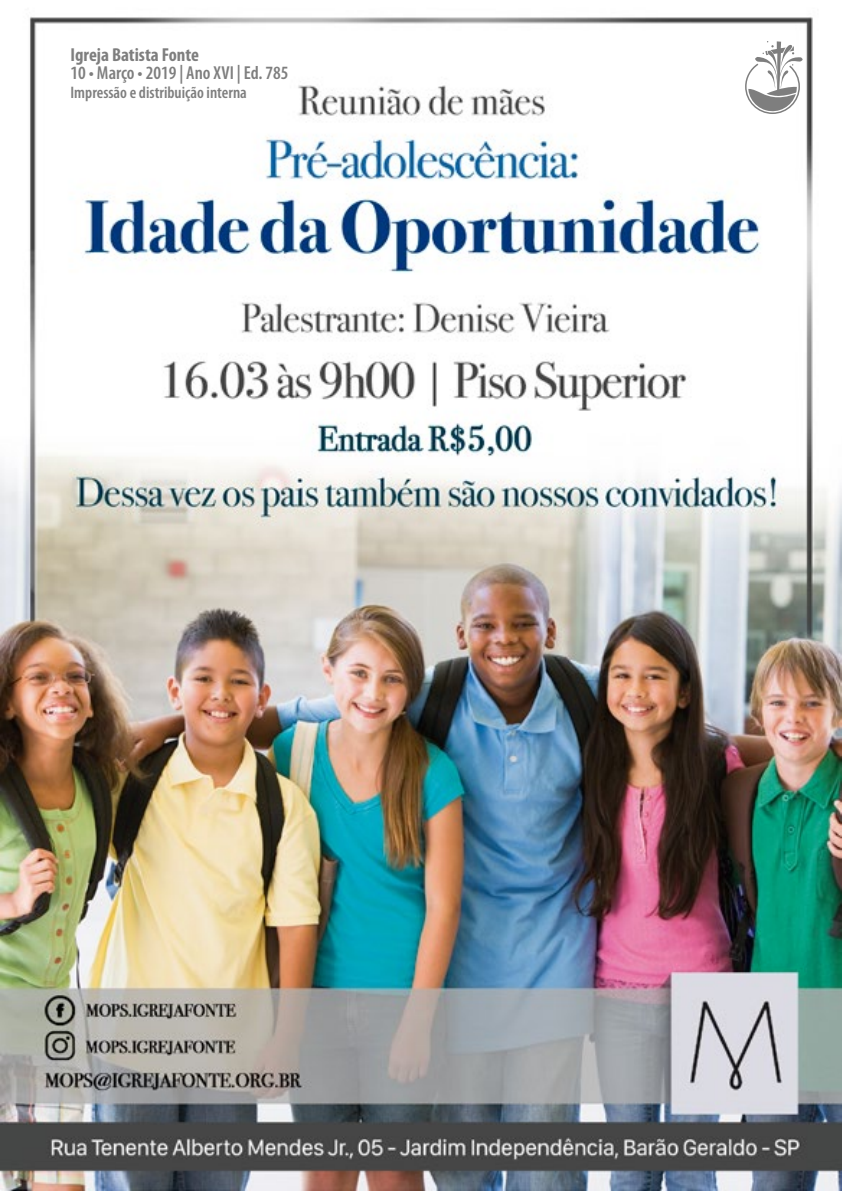
<style>
.page{position:relative;width:842px;height:1191px;background:#fff}
.page>*{position:absolute;margin:0;border:0;box-sizing:border-box;transform-origin:0 0}
.t1{font:600 condensed 18.8px "Myriad Pro";color:#7e7e7e}
.t2{font:700 condensed 18.8px "Myriad Pro";color:#7e7e7e}
.t3{font:600 condensed 16.8px "Myriad Pro";color:#7e7e7e}
</style>
<div class="page">
<img style="left:1px;top:17px;width:841px;height:1173px">
<svg style="left:745px;top:41px;width:60px;height:73px"></svg>
<p class="t2" style="left:71px;top:42px;width:130px">Igreja Batista Fonte</p>
<p class="t1" style="left:71px;top:61px;width:219px">10 • Março • 2019 | Ano XVI | Ed. 785</p>
<p class="t3" style="left:71px;top:82px;width:178px">Impressão e distribuição interna</p>
</div>
